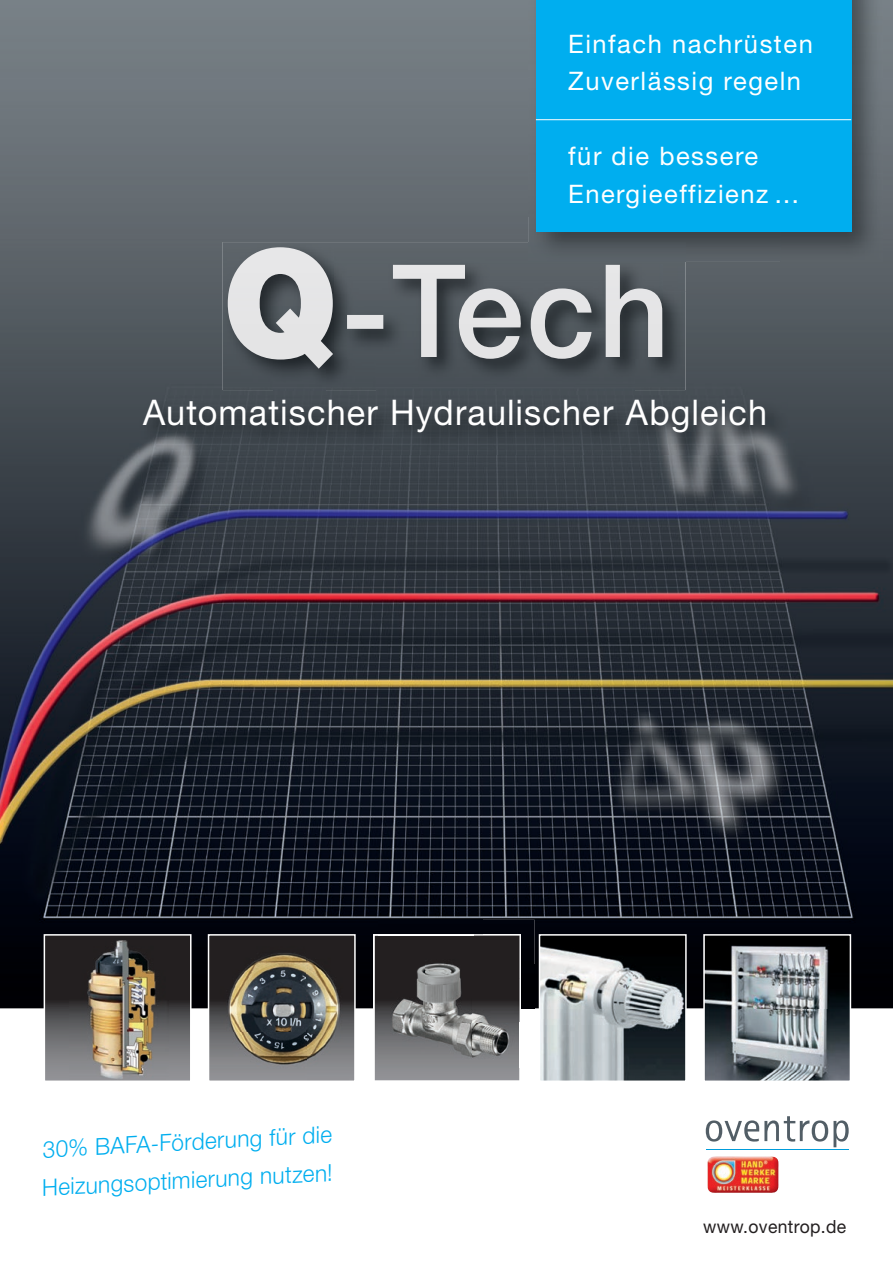
<style>
.page{position:relative;width:893px;height:1263px;background:#fff}
.page>*{position:absolute;margin:0;border:0;box-sizing:border-box;transform-origin:0 0}
.t1{font:35.4px "Helvetica Neue";letter-spacing:.035em;color:#fff}
.t2{font:25.5px/37.5px "Helvetica Neue";letter-spacing:.06em;color:#fff}
.t3{font:300 23.4px/38.1px "Helvetica Neue";color:#00aeef}
.t4{font:18.15px "Helvetica Neue";letter-spacing:.02em;color:#231f20}
</style>
<div class="page">
<img style="left:0;top:0;width:893px;height:1008px">
<img style="left:223px;top:242px;width:462px;height:49px">
<img style="left:223px;top:291px;width:51px;height:99px">
<img style="left:326px;top:291px;width:51px;height:99px">
<img style="left:634px;top:291px;width:51px;height:99px">
<img style="left:274px;top:369px;width:52px;height:21px">
<img style="left:377px;top:359px;width:257px;height:31px">
<img style="left:228px;top:247px;width:105px;height:122px">
<img style="left:347px;top:265px;width:315px;height:94px">
<img style="left:211px;top:937px;width:142px;height:142px">
<div style="left:208px;top:934px;width:148px;height:148px;border:2px solid #fff"></div>
<svg style="left:47px;top:937px;width:142px;height:142px;background:#4a494b"></svg>
<img style="left:70px;top:937px;width:99px;height:142px">
<div style="left:44px;top:934px;width:148px;height:148px;border:2px solid #fff"></div>
<img style="left:706px;top:937px;width:142px;height:142px">
<div style="left:703px;top:934px;width:148px;height:148px;border:2px solid #fff"></div>
<svg style="left:373px;top:934px;width:147px;height:147px;background:#939396"></svg>
<img style="left:521px;top:964px;width:14px;height:45px">
<img style="left:378px;top:920px;width:105px;height:14px">
<img style="left:483px;top:920px;width:52px;height:44px">
<img style="left:378px;top:936px;width:95px;height:42px">
<img style="left:378px;top:978px;width:143px;height:89px">
<img style="left:378px;top:934px;width:95px;height:2px">
<img style="left:473px;top:934px;width:48px;height:44px">
<img style="left:542px;top:937px;width:142px;height:142px">
<div style="left:539px;top:934px;width:148px;height:148px;border:2px solid #fff"></div>
<img style="left:139px;top:395px;width:649px;height:60px">
<img style="left:529px;top:0;width:353px;height:262px">
<img style="left:529px;top:242px;width:156px;height:20px">
<div style="left:536px;top:0;width:315px;height:231px;background:#00aeef"></div>
<hr style="left:536px;top:119px;width:315px;height:1px;background:#fff">
<hr style="left:706px;top:1149px;width:143px;height:1px;background:#009cdb">
<svg style="left:706px;top:1116px;width:143px;height:31px"></svg>
<img style="left:707px;top:1156px;width:72px;height:37px">
<p class="t2" style="left:568px;top:25px;width:246px">Einfach nachrüsten<br>Zuverlässig regeln</p>
<p class="t2" style="left:568px;top:137px;width:232px">für die bessere<br>Energieeffizienz ...</p>
<h1 class="t1" style="left:143px;top:391px;width:625px">Automatischer Hydraulischer Abgleich</h1>
<p class="t3" style="left:39px;top:1130px;width:294px;rotate:-3deg">30% BAFA-Förderung für die<br>Heizungsoptimierung nutzen!</p>
<p class="t4" style="left:703px;top:1216px;width:144px">www.oventrop.de</p>
</div>
